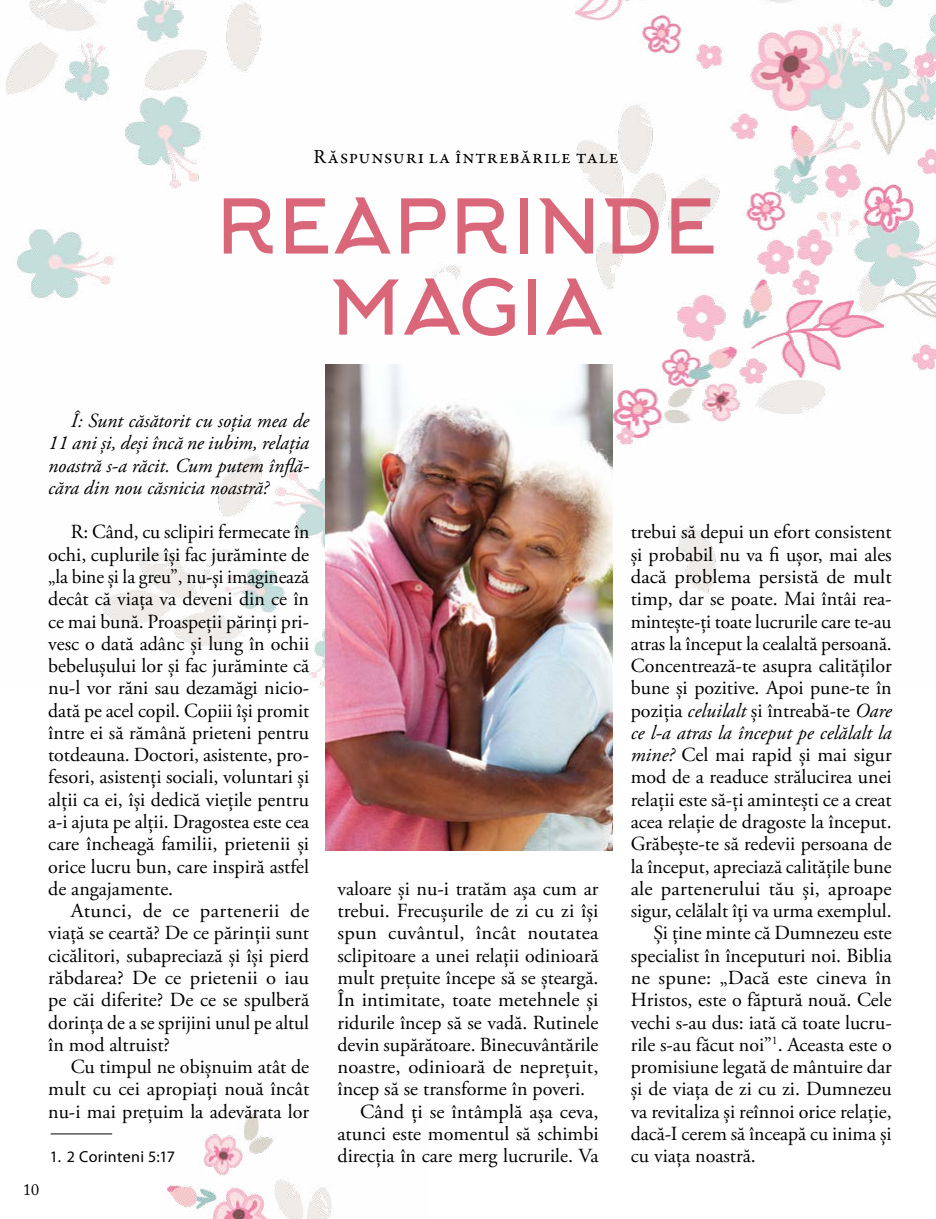
<style>
.page{position:relative;width:936px;height:1219px;background:#fff}
.page>*{position:absolute;margin:0;border:0;box-sizing:border-box;transform-origin:0 0}
.t1{font:74px/81.2px "Arkhip";color:#d6556b;text-align:center}
.t2{font:20px/22.2px "Adobe Garamond Pro";color:#000;text-align:justify}
.t3{font:italic 20px/22.2px "Adobe Garamond Pro";color:#000;text-align:justify}
.t4{font:20px "Garamond Premr Pro";letter-spacing:.04em;color:#000}
.t5{font:16px "Myriad Pro";letter-spacing:.025em;color:#000}
.t6{font:16px "Adobe Caslon Pro";color:#000}
.s1{font-style:italic}
</style>
<div class="page">
<img style="left:6px;top:0;width:929px;height:689px">
<img style="left:326px;top:364px;width:286px;height:487px">
<img style="left:166px;top:1112px;width:168px;height:107px">
<hr style="left:51px;top:1133px;width:61px;height:1px;background:#000">
<p class="t4" style="left:313px;top:145px;width:306px">Răspunsuri la întrebările tale</p>
<h1 class="t1" style="left:216px;top:187px;width:504px">REAPRINDE<br>MAGIA</h1>
<p class="t6" style="left:23px;top:1180px;width:17px">10</p>
<p class="t3" style="left:48px;top:410px;width:262px;text-indent:23px">Î: Sunt căsătorit cu soţia mea de 11 ani şi, deşi încă ne iubim, relaţia noastră s‑a răcit. Cum putem înflă‑ căra din nou căsnicia noastră?</p>
<p class="t2" style="left:48px;top:522px;width:263px;text-indent:23px">R: Când, cu sclipiri fermecate în ochi, cuplurile își fac jurăminte de „la bine și la greu”, nu‑și imaginează decât că viața va deveni din ce în ce mai bună. Proaspeții părinți pri‑ vesc o dată adânc și lung în ochii bebelușului lor și fac jurăminte că nu‑l vor răni sau dezamăgi nicio‑ dată pe acel copil. Copiii își promit între ei să rămână prieteni pentru totdeauna. Doctori, asistente, pro‑ fesori, asistenți sociali, voluntari și alții ca ei, își dedică viețile pentru a‑i ajuta pe alții. Dragostea este cea care încheagă familii, prietenii și orice lucru bun, care inspiră astfel de angajamente.</p>
<p class="t2" style="left:48px;top:900px;width:262px;text-indent:23px">Atunci, de ce partenerii de viață se ceartă? De ce părinții sunt cicălitori, subapreciază și își pierd răbdarea? De ce prietenii o iau pe căi diferite? De ce se spulberă dorința de a se sprijini unul pe altul în mod altruist?</p>
<p class="t2" style="left:48px;top:1056px;width:262px;text-indent:23px">Cu timpul ne obișnuim atât de mult cu cei apropiați nouă încât nu‑i mai prețuim la adevărata lor</p>
<p class="t2" style="left:630px;top:522px;width:262px;text-align:right">trebui să depui un efort consistent și probabil nu va fi ușor, mai ales dacă problema persistă de mult timp, dar se poate. Mai întâi rea‑ mintește‑ți toate lucrurile care te‑au atras la început la cealaltă persoană.<br>Concentrează‑te asupra calităților bune și pozitive. Apoi pune‑te în poziția <span class="s1">celuilalt</span> și întreabă‑te <span class="s1">Oare ce l‑a atras la început pe celălalt la mine?</span> Cel mai rapid și mai sigur mod de a readuce strălucirea unei relații este să‑ți amintești ce a creat acea relație de dragoste la început.<br>Grăbește‑te să redevii persoana de la început, apreciază calitățile bune ale partenerului tău și, aproape sigur, celălalt îți va urma exemplul.<br>Și ține minte că Dumnezeu este specialist în începuturi noi. Biblia ne spune: „Dacă este cineva în Hristos, este o făptură nouă. Cele vechi s‑au dus: iată că toate lucru‑ rile s‑au făcut noi”<sup>1</sup>. Aceasta este o promisiune legată de mântuire dar și de viața de zi cu zi. Dumnezeu va revitaliza și reînnoi orice relație, dacă‑I cerem să înceapă cu inima și</p>
<p class="t2" style="left:337px;top:878px;width:262px">valoare și nu‑i tratăm așa cum ar</p>
<p class="t2" style="left:337px;top:900px;width:262px">trebui. Frecușurile de zi cu zi își</p>
<p class="t2" style="left:337px;top:923px;width:262px">spun cuvântul, încât noutatea</p>
<p class="t2" style="left:337px;top:945px;width:262px">sclipitoare a unei relații odinioară</p>
<p class="t2" style="left:337px;top:967px;width:262px">mult prețuite începe să se șteargă.</p>
<p class="t2" style="left:337px;top:989px;width:262px">În intimitate, toate metehnele și</p>
<p class="t2" style="left:337px;top:1012px;width:262px">ridurile încep să se vadă. Rutinele</p>
<p class="t2" style="left:337px;top:1034px;width:262px">devin supărătoare. Binecuvântările</p>
<p class="t2" style="left:337px;top:1056px;width:262px">noastre, odinioară de neprețuit,</p>
<p class="t2" style="left:337px;top:1079px;width:249px">încep să se transforme în poveri.</p>
<p class="t2" style="left:360px;top:1101px;width:240px">Când ți se întâmplă așa ceva,</p>
<p class="t2" style="left:337px;top:1123px;width:262px">atunci este momentul să schimbi</p>
<p class="t2" style="left:337px;top:1145px;width:262px">direcția în care merg lucrurile. Va</p>
<p class="t5" style="left:50px;top:1147px;width:127px">1. 2 Corinteni 5:17</p>
<p class="t2" style="left:630px;top:1145px;width:126px">cu viața noastră.</p>
</div>
